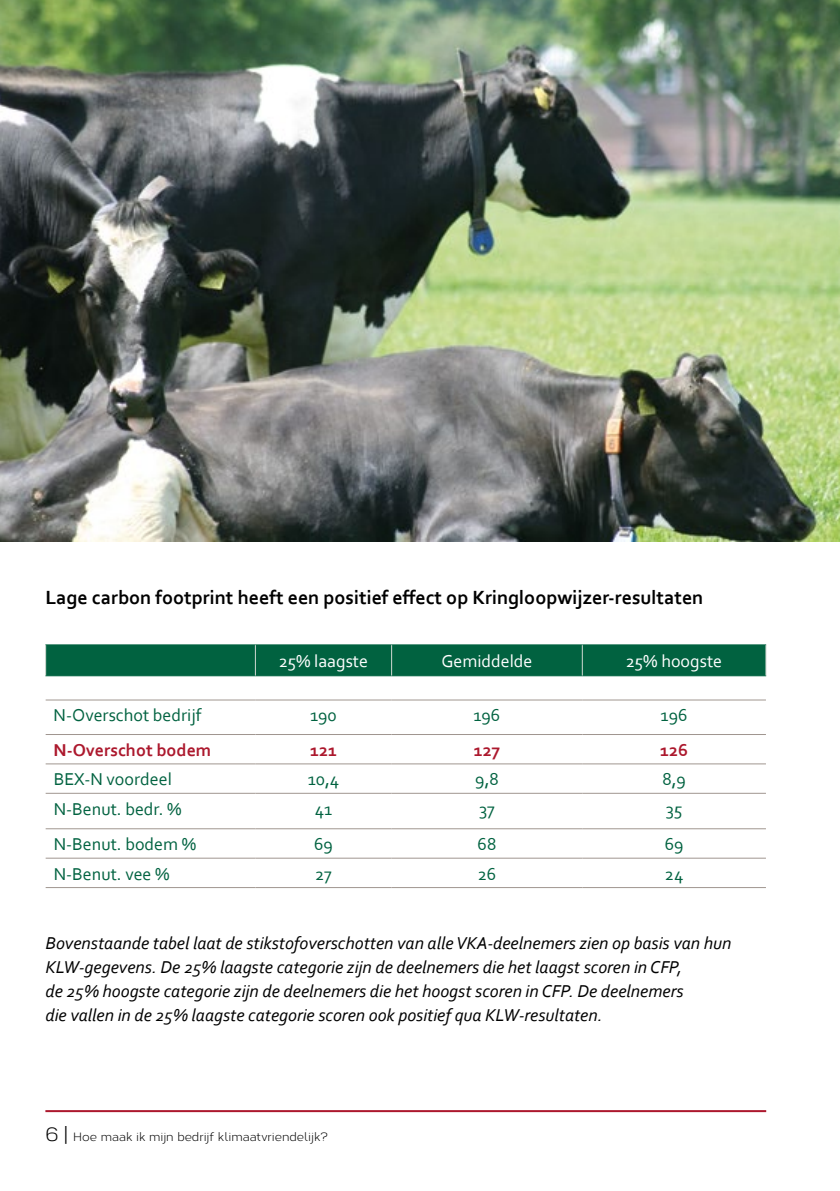
<style>
.page{position:relative;width:840px;height:1191px;background:#fff}
.page>*{position:absolute;margin:0;border:0;box-sizing:border-box;transform-origin:0 0}
.t1{font:700 20px "Corbel";color:#000}
.t2{font:italic 18px/24px "Corbel";color:#000}
.t3{font:18px "Corbel";color:#016240}
.t4{font:18px "Corbel";color:#fff}
.t5{font:700 18px "Corbel";color:#ac182d}
.t6{font:12px "Corbert";color:#000}
.s1{font-size:20px}
</style>
<div class="page">
<hr style="left:45px;top:1110px;width:720px;height:2px;background:#ac182d">
<div style="left:46px;top:645px;width:719px;height:30px;background:#016240"></div>
<hr style="left:46px;top:699px;width:209px;height:1px;background:#a09690">
<hr style="left:255px;top:699px;width:136px;height:1px;background:#a09690">
<hr style="left:391px;top:699px;width:191px;height:1px;background:#a09690">
<hr style="left:582px;top:699px;width:183px;height:1px;background:#a09690">
<hr style="left:46px;top:734px;width:209px;height:1px;background:#a09690">
<hr style="left:255px;top:734px;width:136px;height:1px;background:#a09690">
<hr style="left:391px;top:734px;width:191px;height:1px;background:#a09690">
<hr style="left:582px;top:734px;width:183px;height:1px;background:#a09690">
<hr style="left:46px;top:763px;width:209px;height:1px;background:#a09690">
<hr style="left:255px;top:763px;width:136px;height:1px;background:#a09690">
<hr style="left:391px;top:763px;width:191px;height:1px;background:#a09690">
<hr style="left:582px;top:763px;width:183px;height:1px;background:#a09690">
<hr style="left:46px;top:793px;width:209px;height:1px;background:#a09690">
<hr style="left:255px;top:793px;width:136px;height:1px;background:#a09690">
<hr style="left:391px;top:793px;width:191px;height:1px;background:#a09690">
<hr style="left:582px;top:793px;width:183px;height:1px;background:#a09690">
<hr style="left:46px;top:828px;width:209px;height:1px;background:#a09690">
<hr style="left:255px;top:828px;width:136px;height:1px;background:#a09690">
<hr style="left:391px;top:828px;width:191px;height:1px;background:#a09690">
<hr style="left:582px;top:828px;width:183px;height:1px;background:#a09690">
<hr style="left:46px;top:857px;width:209px;height:1px;background:#a09690">
<hr style="left:255px;top:857px;width:136px;height:1px;background:#a09690">
<hr style="left:391px;top:857px;width:191px;height:1px;background:#a09690">
<hr style="left:582px;top:857px;width:183px;height:1px;background:#a09690">
<hr style="left:46px;top:887px;width:209px;height:1px;background:#a09690">
<hr style="left:255px;top:887px;width:136px;height:1px;background:#a09690">
<hr style="left:391px;top:887px;width:191px;height:1px;background:#a09690">
<hr style="left:582px;top:887px;width:183px;height:1px;background:#a09690">
<hr style="left:45px;top:644px;width:210px;height:1px;background:#016240">
<hr style="left:255px;top:644px;width:136px;height:1px;background:#016240">
<hr style="left:391px;top:644px;width:191px;height:1px;background:#016240">
<hr style="left:582px;top:644px;width:183px;height:1px;background:#016240">
<hr style="left:45px;top:675px;width:210px;height:1px;background:#016240">
<hr style="left:255px;top:675px;width:136px;height:1px;background:#016240">
<hr style="left:391px;top:675px;width:191px;height:1px;background:#016240">
<hr style="left:582px;top:675px;width:183px;height:1px;background:#016240">
<hr style="left:45px;top:645px;width:1px;height:30px;background:#d0d8d1">
<hr style="left:255px;top:645px;width:1px;height:30px;background:#d0d8d1">
<hr style="left:391px;top:645px;width:1px;height:30px;background:#d0d8d1">
<hr style="left:581px;top:645px;width:1px;height:30px;background:#d0d8d1">
<hr style="left:765px;top:645px;width:1px;height:30px;background:#d0d8d1">
<img style="left:0;top:0;width:839px;height:541px">
<p class="t1" style="left:45px;top:585px;width:659px">Lage carbon footprint heeft een positief effect op Kringloopwijzer-resultaten</p>
<p class="t4" style="left:279px;top:650px;width:91px">25% laagste</p>
<p class="t4" style="left:441px;top:650px;width:93px">Gemiddelde</p>
<p class="t4" style="left:625px;top:650px;width:98px">25% hoogste</p>
<p class="t3" style="left:54px;top:704px;width:149px">N-Overschot bedrijf</p>
<p class="t3" style="left:310px;top:704px;width:28px">190</p>
<p class="t3" style="left:473px;top:704px;width:28px">196</p>
<p class="t3" style="left:660px;top:704px;width:28px">196</p>
<p class="t5" style="left:54px;top:738px;width:159px">N-Overschot bodem</p>
<p class="t5" style="left:310px;top:738px;width:28px">121</p>
<p class="t5" style="left:473px;top:738px;width:28px">127</p>
<p class="t5" style="left:660px;top:738px;width:29px">126</p>
<p class="t3" style="left:54px;top:768px;width:120px">BEX-N voordeel</p>
<p class="t3" style="left:307px;top:768px;width:33px">10,4</p>
<p class="t3" style="left:475px;top:768px;width:25px">9,8</p>
<p class="t3" style="left:662px;top:768px;width:25px">8,9</p>
<p class="t3" style="left:54px;top:797px;width:129px">N-Benut. bedr. %</p>
<p class="t3" style="left:314px;top:797px;width:19px">41</p>
<p class="t3" style="left:479px;top:797px;width:17px">37</p>
<p class="t3" style="left:665px;top:797px;width:18px">35</p>
<p class="t3" style="left:54px;top:833px;width:144px">N-Benut. bodem %</p>
<p class="t3" style="left:314px;top:833px;width:20px">69</p>
<p class="t3" style="left:477px;top:833px;width:20px">68</p>
<p class="t3" style="left:664px;top:833px;width:20px">69</p>
<p class="t3" style="left:54px;top:862px;width:117px">N-Benut. vee %</p>
<p class="t3" style="left:315px;top:862px;width:18px">27</p>
<p class="t3" style="left:477px;top:862px;width:20px">26</p>
<p class="t3" style="left:664px;top:862px;width:20px">24</p>
<p class="t2" style="left:45px;top:931px;width:687px">Bovenstaande tabel laat de stikstofoverschotten van alle VKA-deelnemers zien op basis van hun KLW-gegevens. De 25% laagste categorie zijn de deelnemers die het laagst scoren in CFP,<br>de 25% hoogste categorie zijn de deelnemers die het hoogst scoren in CFP. De deelnemers<br>die vallen in de 25% laagste categorie scoren ook positief qua KLW-resultaten.</p>
<p class="t6" style="left:45px;top:1128px;width:284px"><span class="s1">6 |</span> Hoe maak ik mijn bedrijf klimaatvriendelijk?</p>
</div>
